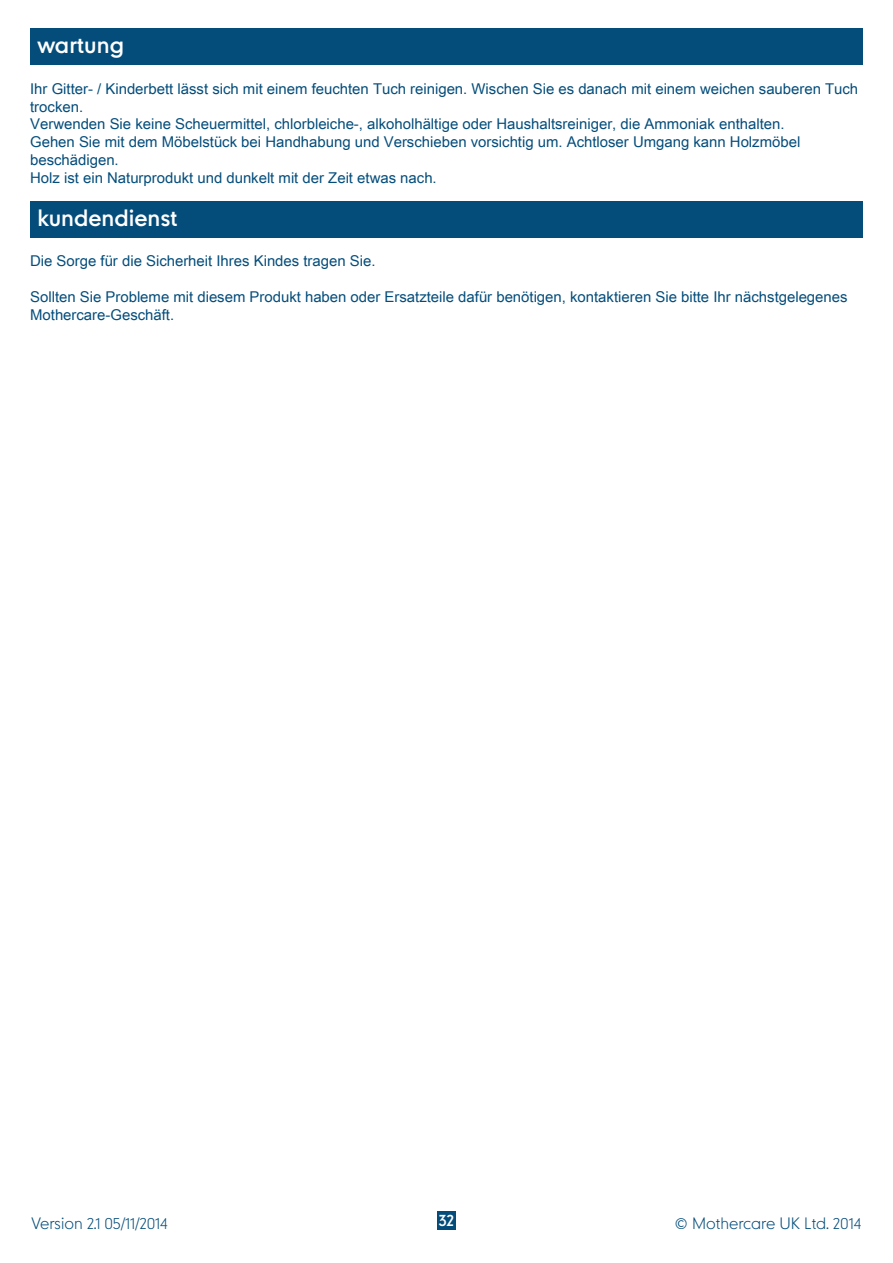
<style>
.page{position:relative;width:893px;height:1263px;background:#fff}
.page>*{position:absolute;margin:0;border:0;box-sizing:border-box;transform-origin:0 0}
.Mothercare_box_headi{font:21.3px "Mothercare";color:#fff}
.t1{font:14.85px/17.9px "Arial Unicode MS";color:#044d7b}
.t2{font:100 14.85px "Mothercare";color:#044d7b}
.t3{font:14.85px "Mothercare";color:#fff}
</style>
<div class="page">
<div style="left:437px;top:1212px;width:18px;height:18px;background:#044d7b"></div>
<div style="left:30px;top:28px;width:833px;height:36px;background:#044d7b"></div>
<div style="left:30px;top:201px;width:833px;height:36px;background:#044d7b"></div>
<p class="Mothercare_box_headi" style="left:37px;top:30px;width:88px">wartung</p>
<p class="t1" style="left:30px;top:79px;width:830px">Ihr Gitter- / Kinderbett lässt sich mit einem feuchten Tuch reinigen. Wischen Sie es danach mit einem weichen sauberen Tuch trocken.</p>
<p class="t1" style="left:30px;top:115px;width:756px">Verwenden Sie keine Scheuermittel, chlorbleiche-, alkoholhältige oder Haushaltsreiniger, die Ammoniak enthalten.</p>
<p class="t1" style="left:30px;top:133px;width:772px">Gehen Sie mit dem Möbelstück bei Handhabung und Verschieben vorsichtig um. Achtloser Umgang kann Holzmöbel beschädigen.</p>
<p class="t1" style="left:30px;top:169px;width:408px">Holz ist ein Naturprodukt und dunkelt mit der Zeit etwas nach.</p>
<p class="Mothercare_box_headi" style="left:37px;top:203px;width:142px">kundendienst</p>
<p class="t1" style="left:30px;top:252px;width:347px">Die Sorge für die Sicherheit Ihres Kindes tragen Sie.</p>
<p class="t1" style="left:30px;top:287px;width:819px">Sollten Sie Probleme mit diesem Produkt haben oder Ersatzteile dafür benötigen, kontaktieren Sie bitte Ihr nächstgelegenes<br>Mothercare-Geschäft.</p>
<p class="t2" style="left:32px;top:1213px;width:138px">Version 2.1 05/11/2014</p>
<p class="t3" style="left:439px;top:1210px;width:17px">32</p>
<p class="t2" style="left:675px;top:1213px;width:188px">© Mothercare UK Ltd. 2014</p>
</div>
